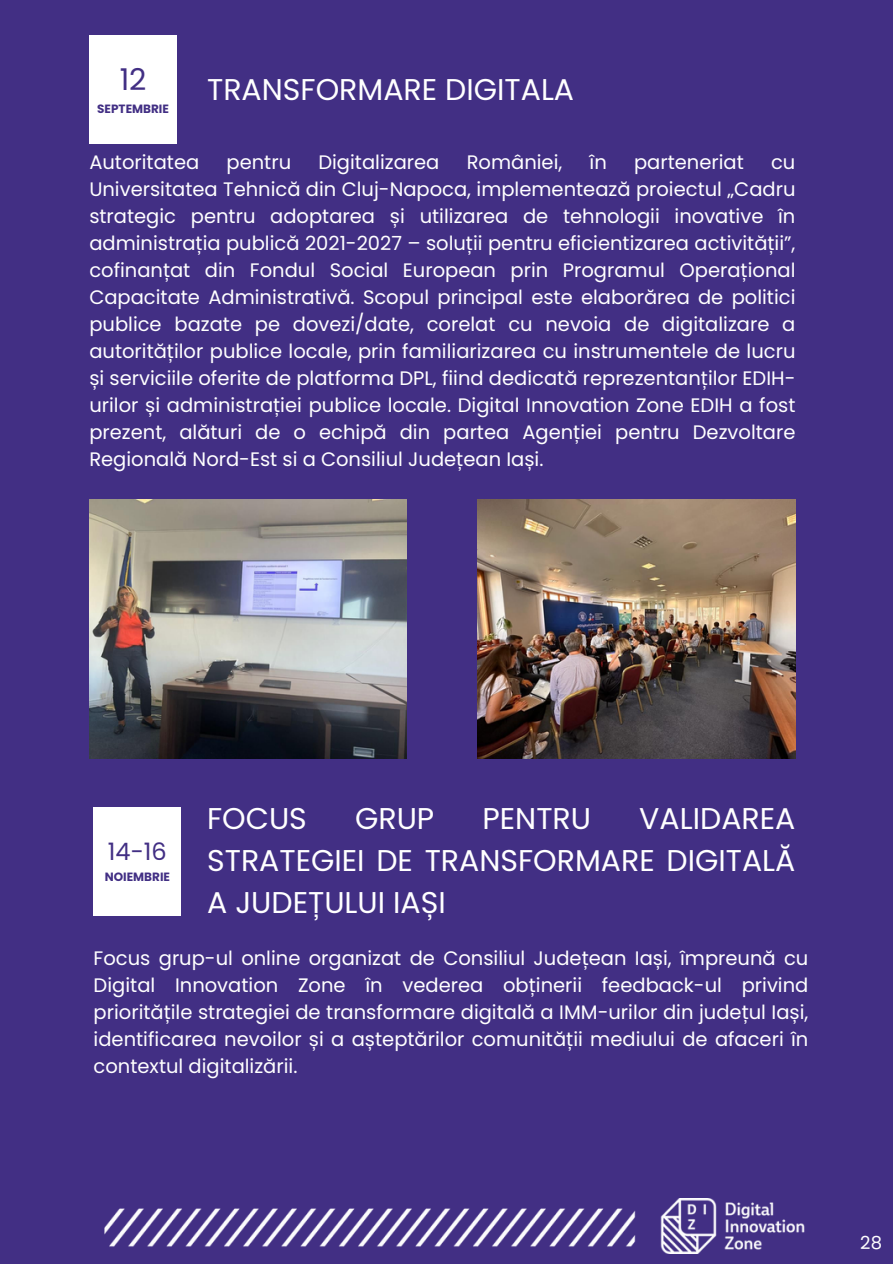
<style>
.page{position:relative;width:893px;height:1264px;background:#fff}
.page>*{position:absolute;margin:0;border:0;box-sizing:border-box;transform-origin:0 0}
.t1{font:30px/41.7px "Poppins";color:#fff;text-align:justify}
.t2{font:30px "Poppins";color:#422f84}
.t3{font:24px "Poppins";color:#422f84}
.t4{font:19.5px/27px "Poppins";color:#fff;text-align:justify}
.t5{font:18px "Poppins";color:#fff}
.t6{font:700 12px "Poppins";color:#422f84}
</style>
<div class="page">
<div style="left:0;top:0;width:892px;height:1263px;background:#422f84"></div>
<img style="left:89px;top:499px;width:318px;height:259px">
<img style="left:478px;top:499px;width:317px;height:259px">
<img style="left:104px;top:1198px;width:700px;height:55px">
<div style="left:89px;top:35px;width:88px;height:109px;background:#fff"></div>
<div style="left:94px;top:807px;width:87px;height:108px;background:#fff"></div>
<p class="t2" style="left:120px;top:59px;width:28px">12</p>
<p class="t6" style="left:97px;top:100px;width:73px">SEPTEMBRIE</p>
<p class="t1" style="left:207px;top:68px;width:368px">TRANSFORMARE DIGITALA</p>
<p class="t4" style="left:89px;top:149px;width:111px">Autoritatea</p>
<p class="t4" style="left:226px;top:149px;width:66px">pentru</p>
<p class="t4" style="left:318px;top:149px;width:123px">Digitalizarea</p>
<p class="t4" style="left:466px;top:149px;width:97px">României,</p>
<p class="t4" style="left:589px;top:149px;width:19px">în</p>
<p class="t4" style="left:634px;top:149px;width:111px">parteneriat</p>
<p class="t4" style="left:89px;top:149px;width:707px;text-indent:681px">cu Universitatea Tehnică din Cluj-Napoca, implementează proiectul „Cadru strategic pentru adoptarea și utilizarea de tehnologii inovative în administrația publică 2021-2027 – soluții pentru eficientizarea activității”, cofinanțat din Fondul Social European prin Programul Operațional Capacitate Administrativă. Scopul principal este elaborărea de politici publice bazate pe dovezi/date, corelat cu nevoia de digitalizare a autorităților publice locale, prin familiarizarea cu instrumentele de lucru și serviciile oferite de platforma DPL, fiind dedicată reprezentanților EDIH&shy;urilor și administrației publice locale. Digital Innovation Zone EDIH a fost prezent, alături de o echipă din partea Agenției pentru Dezvoltare Regională Nord-Est si a Consiliul Județean Iași.</p>
<p class="t1" style="left:207px;top:798px;width:101px">FOCUS</p>
<p class="t1" style="left:355px;top:798px;width:81px">GRUP</p>
<p class="t1" style="left:482px;top:798px;width:110px">PENTRU</p>
<p class="t1" style="left:207px;top:798px;width:589px;text-indent:432px">VALIDAREA STRATEGIEI DE TRANSFORMARE DIGITALĂ A JUDEȚULUI IAȘI</p>
<p class="t4" style="left:94px;top:944px;width:716px">Focus grup-ul online organizat de Consiliul Județean Iași, împreună cu Digital Innovation Zone în vederea obținerii feedback-ul privind prioritățile strategiei de transformare digitală a IMM-urilor din județul Iași, identificarea nevoilor și a așteptărilor comunității mediului de afaceri în contextul digitalizării.</p>
<p class="t3" style="left:108px;top:835px;width:60px">14-16</p>
<p class="t6" style="left:105px;top:868px;width:67px">NOIEMBRIE</p>
<p class="t5" style="left:860px;top:1230px;width:23px">28</p>
</div>
